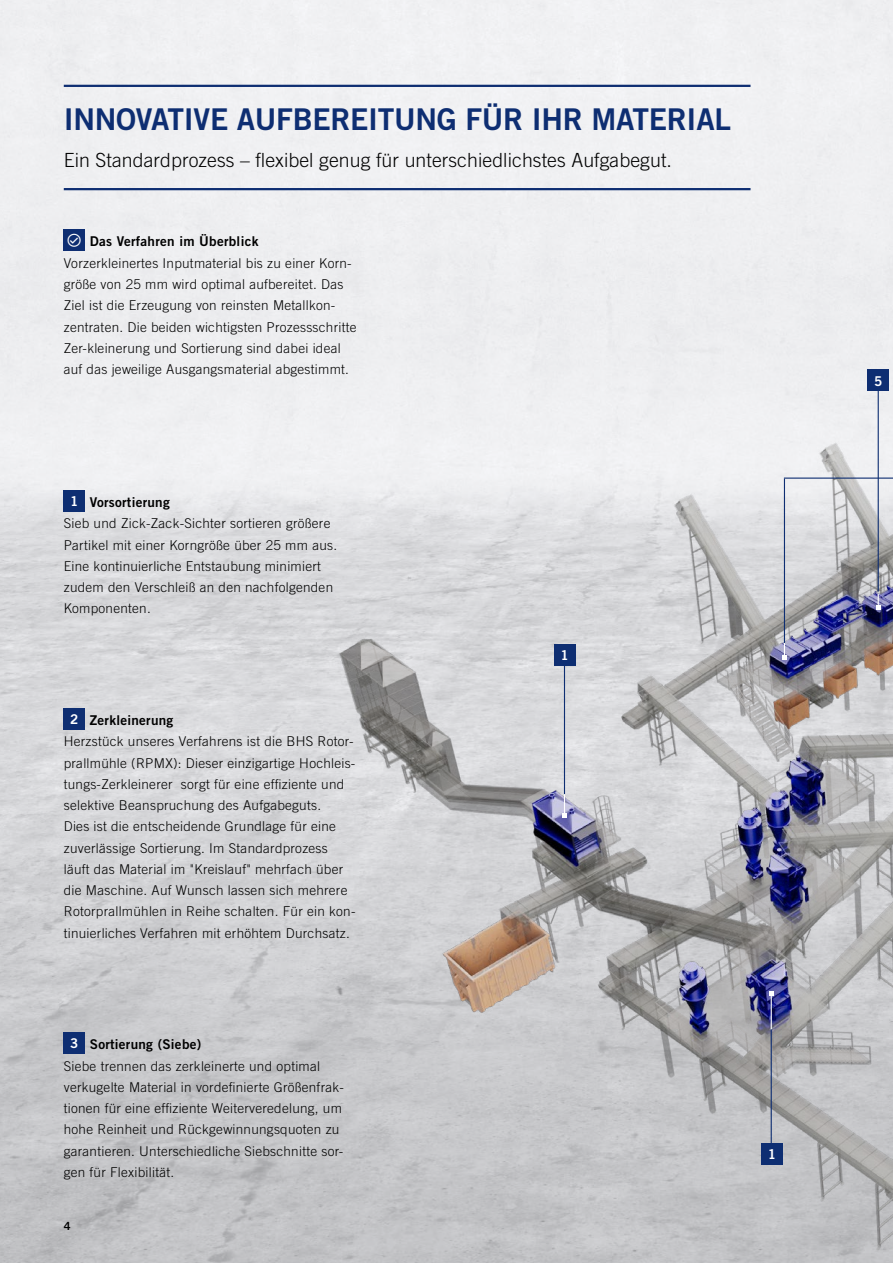
<style>
.page{position:relative;width:893px;height:1263px;background:#fff}
.page>*{position:absolute;margin:0;border:0;box-sizing:border-box;transform-origin:0 0}
.Head_20_22{font:30px "Trade Gothic LT Std Bd 2";letter-spacing:-.01em;color:#0e2e72}
.Head_20_22-2{font:300 19.5px "Trade Gothic LT Std";letter-spacing:.005em;color:#000}
.Copy_9_11{font:300 13.5px/21.3px "Trade Gothic LT Std";letter-spacing:.02em;color:#000}
.t1{font:13.5px "Trade Gothic LT Std Bd 2";color:#fff}
.t2{font:11.25px "Trade Gothic LT Std Bd 2";color:#000}
.s1{font-family:"Trade Gothic LT Std Bd 2";font-weight:400}
</style>
<div class="page">
<img style="left:0;top:0;width:893px;height:1263px">
<hr style="left:64px;top:85px;width:686px;height:2px;background:#0e2e72">
<hr style="left:64px;top:188px;width:686px;height:2px;background:#0e2e72">
<div style="left:64px;top:490px;width:21px;height:21px;background:#0e2e72"></div>
<div style="left:64px;top:708px;width:21px;height:21px;background:#0e2e72"></div>
<div style="left:64px;top:1032px;width:21px;height:22px;background:#0e2e72"></div>
<div style="left:64px;top:230px;width:21px;height:21px;background:#0e2e72"></div>
<img style="left:323px;top:395px;width:570px;height:860px">
<svg style="left:562px;top:794px;width:5px;height:24px"></svg>
<div style="left:761px;top:1143px;width:21px;height:21px;background:#0e2e72"></div>
<hr style="left:771px;top:1029px;width:1px;height:114px;background:#0e2e72">
<hr style="left:771px;top:993px;width:1px;height:36px;background:#fff">
<svg style="left:769px;top:991px;width:4px;height:4px"></svg>
<svg style="left:782px;top:643px;width:5px;height:17px"></svg>
<svg style="left:876px;top:594px;width:4px;height:16px"></svg>
<hr style="left:784px;top:479px;width:1px;height:164px;background:#0e2e72">
<hr style="left:878px;top:391px;width:1px;height:200px;background:#0e2e72">
<hr style="left:784px;top:477px;width:109px;height:2px;background:#0e2e72">
<div style="left:868px;top:370px;width:21px;height:21px;background:#0e2e72"></div>
<p class="Head_20_22" style="left:64px;top:100px;width:669px">INNOVATIVE AUFBEREITUNG FÜR IHR MATERIAL</p>
<p class="Head_20_22-2" style="left:64px;top:148px;width:610px">Ein Standardprozess – flexibel genug für unterschiedlichstes Aufgabegut.</p>
<p class="Copy_9_11" style="left:64px;top:231px;width:294px;text-indent:26px"><span class="s1">Das Verfahren im Überblick<br></span>Vorzerkleinertes Inputmaterial bis zu einer Korn&shy;größe von 25 mm wird optimal aufbereitet. Das Ziel ist die Erzeugung von reinsten Metallkon&shy;zentraten. Die beiden wichtigsten Prozessschritte Zer-kleinerung und Sortierung sind dabei ideal auf das jeweilige Ausgangsmaterial abgestimmt.</p>
<p class="t1" style="left:70px;top:493px;width:10px">1</p>
<p class="Copy_9_11" style="left:64px;top:491px;width:275px;text-indent:26px"><span class="s1">Vorsortierung<br></span>Sieb und Zick-Zack-Sichter sortieren größere Partikel mit einer Korngröße über 25 mm aus.<br>Eine kontinuierliche Entstaubung minimiert zudem den Verschleiß an den nachfolgenden Komponenten.</p>
<p class="t1" style="left:70px;top:711px;width:10px">2</p>
<p class="Copy_9_11" style="left:64px;top:709px;width:293px;text-indent:26px"><span class="s1">Zerkleinerung<br></span>Herzstück unseres Verfahrens ist die BHS Rotor&shy;prallmühle (RPMX): Dieser einzigartige Hochleis&shy;tungs-Zerkleinerer sorgt für eine effiziente und selektive Beanspruchung des Aufgabeguts.<br>Dies ist die entscheidende Grundlage für eine zuverlässige Sortierung. Im Standardprozess läuft das Material im "Kreislauf" mehrfach über die Maschine. Auf Wunsch lassen sich mehrere Rotorprallmühlen in Reihe schalten. Für ein kon&shy;tinuierliches Verfahren mit erhöhtem Durchsatz.</p>
<p class="t1" style="left:70px;top:1035px;width:10px">3</p>
<p class="Copy_9_11" style="left:64px;top:1034px;width:282px;text-indent:26px"><span class="s1">Sortierung (Siebe)<br></span>Siebe trennen das zerkleinerte und optimal verkugelte Material in vordefinierte Größenfrak&shy;tionen für eine effiziente Weiterveredelung, um hohe Reinheit und Rückgewinnungsquoten zu garantieren. Unterschiedliche Siebschnitte sor&shy;gen für Flexibilität.</p>
<p class="t2" style="left:64px;top:1219px;width:8px">4</p>
<p class="t1" style="left:560px;top:647px;width:10px">1</p>
<p class="t1" style="left:768px;top:1146px;width:10px">1</p>
<p class="t1" style="left:874px;top:372px;width:10px">5</p>
</div>
